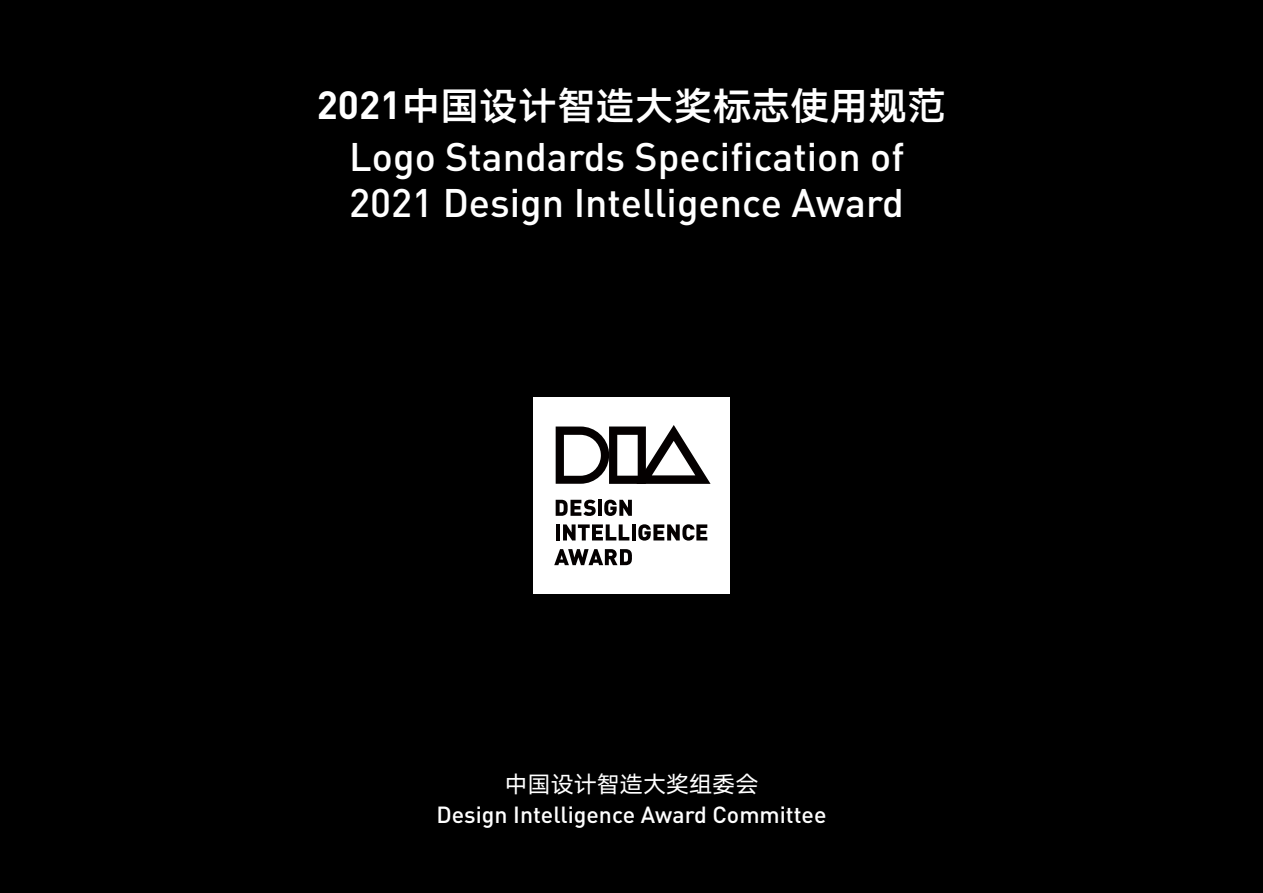
<style>
.page{position:relative;width:1263px;height:893px;background:#000}
.page>*{position:absolute;margin:0;border:0;box-sizing:border-box;transform-origin:0 0}
.t1{font:500 39.45px/45.2px "DIN";color:#fff}
.t2{font:38.85px "HY Qi Hei GZS";color:#fff}
.t3{font:500 23.1px "DIN";color:#fff}
.t4{font:23.1px "HY Qi Hei EES";color:#fff}
.s1{font-family:"DIN";font-weight:700}
</style>
<div class="page">
<div style="left:533px;top:397px;width:197px;height:196px;background:#fff"></div>
<svg style="left:556px;top:425px;width:154px;height:59px"></svg>
<svg style="left:556px;top:500px;width:40px;height:16px"></svg>
<hr style="left:598px;top:500px;width:3px;height:16px;background:#040000">
<svg style="left:604px;top:500px;width:28px;height:16px"></svg>
<hr style="left:556px;top:524px;width:4px;height:16px;background:#040000">
<svg style="left:563px;top:524px;width:66px;height:16px"></svg>
<hr style="left:632px;top:524px;width:4px;height:16px;background:#040000">
<svg style="left:638px;top:524px;width:69px;height:17px"></svg>
<svg style="left:554px;top:549px;width:78px;height:16px"></svg>
<p class="t2" style="left:317px;top:78px;width:631px"><span class="s1">2021</span>中国设计智造大奖标志使用规范</p>
<p class="t1" style="left:349px;top:133px;width:556px">Logo Standards Specification of<br>2021 Design Intelligence Award</p>
<p class="t4" style="left:504px;top:768px;width:255px">中国设计智造大奖组委会</p>
<p class="t3" style="left:436px;top:800px;width:391px">Design Intelligence Award Committee</p>
</div>
